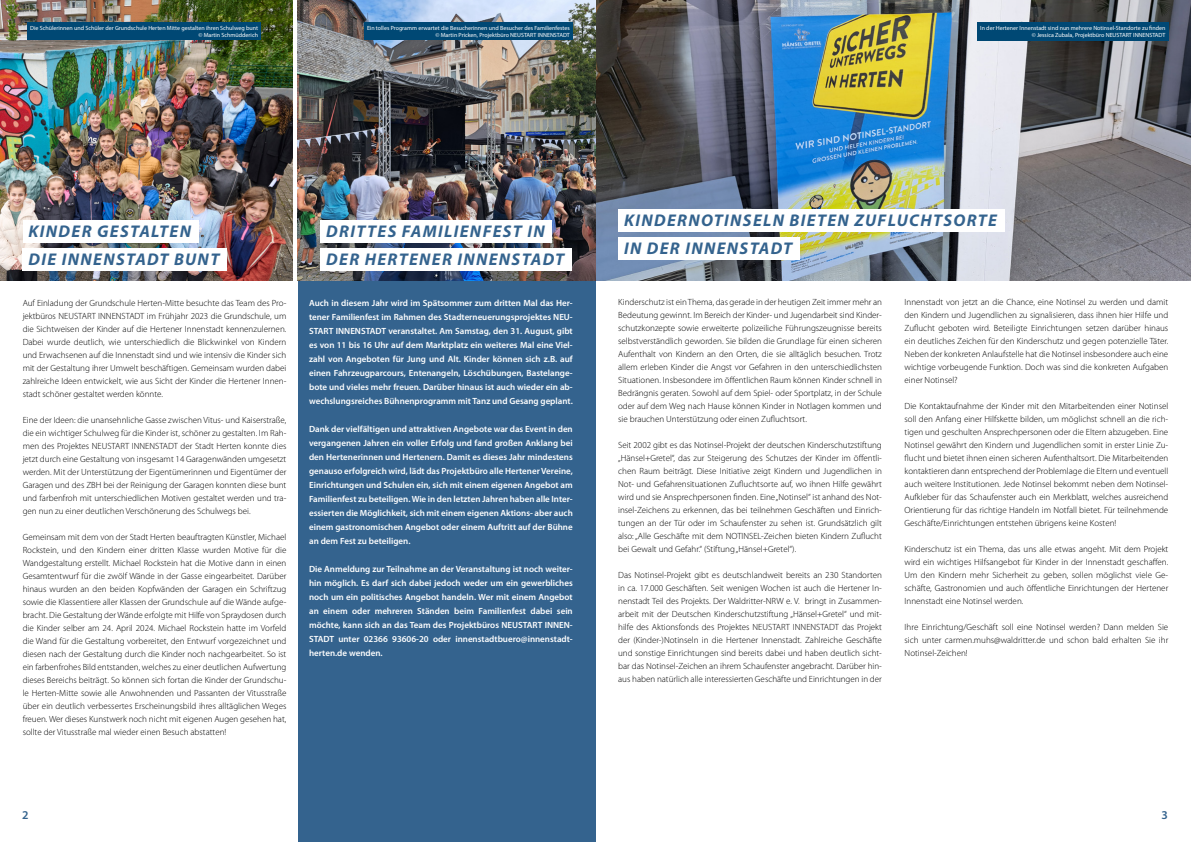
<style>
.page{position:relative;width:1191px;height:842px;background:#fff}
.page>*{position:absolute;margin:0;border:0;box-sizing:border-box;transform-origin:0 0}
.t1{font:italic 700 17px/28px "Myriad Pro";letter-spacing:.08em;color:#34638e}
.t2{font:600 12px "Myriad Pro";color:#34638e}
.t3{font:300 9px/13px "Myriad Pro";color:#000;text-align:justify}
.t4{font:600 9px/14px "Myriad Pro";color:#fff;text-align:justify}
.t5{font:6px/7.2px "Myriad Pro";color:#fff;text-align:right}
</style>
<div class="page">
<img style="left:595px;top:0;width:596px;height:281px">
<div style="left:298px;top:281px;width:297px;height:561px;background:#34638e"></div>
<img style="left:0;top:0;width:292px;height:281px">
<img style="left:298px;top:0;width:297px;height:281px">
<div style="left:320px;top:220px;width:232px;height:23px;background:#fff"></div>
<div style="left:320px;top:248px;width:251px;height:23px;background:#fff"></div>
<div style="left:618px;top:209px;width:386px;height:23px;background:#fff"></div>
<div style="left:618px;top:237px;width:181px;height:23px;background:#fff"></div>
<div style="left:27px;top:23px;width:234px;height:17px;background:#004874"></div>
<div style="left:364px;top:23px;width:209px;height:17px;background:#004874"></div>
<div style="left:977px;top:23px;width:191px;height:18px;background:#004874"></div>
<div style="left:23px;top:220px;width:175px;height:23px;background:#fff"></div>
<div style="left:23px;top:248px;width:204px;height:23px;background:#fff"></div>
<p class="t5" style="left:30px;top:24px;width:229px">Die Schülerinnen und Schüler der Grundschule Herten Mitte gestalten ihren Schulweg bunt © Martin Schmüdderich</p>
<p class="t5" style="left:367px;top:24px;width:204px">Ein tolles Programm erwartet die Besucherinnen und Besucher des Familienfestes © Martin Pricken, Projektbüro NEUSTART INNENSTADT</p>
<p class="t5" style="left:980px;top:24px;width:187px">In der Hertener Innenstadt sind nun mehrere Notinsel-Standorte zu finden © Jessica Zubala, Projektbüro NEUSTART INNENSTADT</p>
<h1 class="t1" style="left:29px;top:217px;width:192px">KINDER GESTALTEN<br>DIE INNENSTADT BUNT</h1>
<p class="t3" style="left:23px;top:296px;width:265px">Auf Einladung der Grundschule Herten-Mitte besuchte das Team des Pro&shy;jektbüros NEUSTART INNENSTADT im Frühjahr 2023 die Grundschule, um die Sichtweisen der Kinder auf die Hertener Innenstadt kennenzulernen.<br>Dabei wurde deutlich, wie unterschiedlich die Blickwinkel von Kindern und Erwachsenen auf die Innenstadt sind und wie intensiv die Kinder sich mit der Gestaltung ihrer Umwelt beschäftigen. Gemeinsam wurden dabei zahlreiche Ideen entwickelt, wie aus Sicht der Kinder die Hertener Innen&shy;stadt schöner gestaltet werden könnte.</p>
<p class="t3" style="left:23px;top:413px;width:265px">Eine der Ideen: die unansehnliche Gasse zwischen Vitus- und Kaiserstraße, die ein wichtiger Schulweg für die Kinder ist, schöner zu gestalten. Im Rah&shy;men des Projektes NEUSTART INNENSTADT der Stadt Herten konnte dies jetzt durch eine Gestaltung von insgesamt 14 Garagenwänden umgesetzt werden. Mit der Unterstützung der Eigentümerinnen und Eigentümer der Garagen und des ZBH bei der Reinigung der Garagen konnten diese bunt und farbenfroh mit unterschiedlichen Motiven gestaltet werden und tra&shy;gen nun zu einer deutlichen Verschönerung des Schulwegs bei.</p>
<p class="t3" style="left:23px;top:530px;width:265px">Gemeinsam mit dem von der Stadt Herten beauftragten Künstler, Michael Rockstein, und den Kindern einer dritten Klasse wurden Motive für die Wandgestaltung erstellt. Michael Rockstein hat die Motive dann in einen Gesamtentwurf für die zwölf Wände in der Gasse eingearbeitet. Darüber hinaus wurden an den beiden Kopfwänden der Garagen ein Schriftzug sowie die Klassentiere aller Klassen der Grundschule auf die Wände aufge&shy;bracht. Die Gestaltung der Wände erfolgte mit Hilfe von Spraydosen durch die Kinder selber am 24. April 2024. Michael Rockstein hatte im Vorfeld die Wand für die Gestaltung vorbereitet, den Entwurf vorgezeichnet und diesen nach der Gestaltung durch die Kinder noch nachgearbeitet. So ist ein farbenfrohes Bild entstanden, welches zu einer deutlichen Aufwertung dieses Bereichs beiträgt. So können sich fortan die Kinder der Grundschu&shy;le Herten-Mitte sowie alle Anwohnenden und Passanten der Vitusstraße über ein deutlich verbessertes Erscheinungsbild ihres alltäglichen Weges freuen. Wer dieses Kunstwerk noch nicht mit eigenen Augen gesehen hat, sollte der Vitusstraße mal wieder einen Besuch abstatten!</p>
<h1 class="t1" style="left:326px;top:217px;width:239px">DRITTES FAMILIENFEST IN<br>DER HERTENER INNENSTADT</h1>
<h1 class="t1" style="left:624px;top:206px;width:374px">KINDERNOTINSELN BIETEN ZUFLUCHTSORTE<br>IN DER INNENSTADT</h1>
<p class="t4" style="left:309px;top:296px;width:265px">Auch in diesem Jahr wird im Spätsommer zum dritten Mal das Her&shy;tener Familienfest im Rahmen des Stadterneuerungsprojektes NEU-START INNENSTADT veranstaltet. Am Samstag, den 31. August, gibt es von 11 bis 16 Uhr auf dem Marktplatz ein weiteres Mal eine Viel&shy;zahl von Angeboten für Jung und Alt. Kinder können sich z.B. auf einen Fahrzeugparcours, Entenangeln, Löschübungen, Bastelange&shy;bote und vieles mehr freuen. Darüber hinaus ist auch wieder ein ab&shy;wechslungsreiches Bühnenprogramm mit Tanz und Gesang geplant.</p>
<p class="t4" style="left:309px;top:422px;width:265px">Dank der vielfältigen und attraktiven Angebote war das Event in den vergangenen Jahren ein voller Erfolg und fand großen Anklang bei den Hertenerinnen und Hertenern. Damit es dieses Jahr mindestens genauso erfolgreich wird, lädt das Projektbüro alle Hertener Vereine, Einrichtungen und Schulen ein, sich mit einem eigenen Angebot am Familienfest zu beteiligen. Wie in den letzten Jahren haben alle Inter&shy;essierten die Möglichkeit, sich mit einem eigenen Aktions- aber auch einem gastronomischen Angebot oder einem Auftritt auf der Bühne an dem Fest zu beteiligen.</p>
<p class="t4" style="left:309px;top:562px;width:265px">Die Anmeldung zur Teilnahme an der Veranstaltung ist noch weiter&shy;hin möglich. Es darf sich dabei jedoch weder um ein gewerbliches noch um ein politisches Angebot handeln. Wer mit einem Angebot an einem oder mehreren Ständen beim Familienfest dabei sein möchte, kann sich an das Team des Projektbüros NEUSTART INNEN-STADT unter 02366 93606-20 oder innenstadtbuero@innenstadt&shy;herten.de wenden.</p>
<p class="t3" style="left:904px;top:295px;width:265px">Innenstadt von jetzt an die Chance, eine Notinsel zu werden und damit den Kindern und Jugendlichen zu signalisieren, dass ihnen hier Hilfe und Zuflucht geboten wird. Beteiligte Einrichtungen setzen darüber hinaus ein deutliches Zeichen für den Kinderschutz und gegen potenzielle Täter.<br>Neben der konkreten Anlaufstelle hat die Notinsel insbesondere auch eine wichtige vorbeugende Funktion. Doch was sind die konkreten Aufgaben einer Notinsel?</p>
<p class="t3" style="left:904px;top:399px;width:265px">Die Kontaktaufnahme der Kinder mit den Mitarbeitenden einer Notinsel soll den Anfang einer Hilfskette bilden, um möglichst schnell an die rich&shy;tigen und geschulten Ansprechpersonen oder die Eltern abzugeben. Eine Notinsel gewährt den Kindern und Jugendlichen somit in erster Linie Zu&shy;flucht und bietet ihnen einen sicheren Aufenthaltsort. Die Mitarbeitenden kontaktieren dann entsprechend der Problemlage die Eltern und eventuell auch weitere Institutionen. Jede Notinsel bekommt neben dem Notinsel-Aufkleber für das Schaufenster auch ein Merkblatt, welches ausreichend Orientierung für das richtige Handeln im Notfall bietet. Für teilnehmende Geschäfte/Einrichtungen entstehen übrigens keine Kosten!</p>
<p class="t3" style="left:904px;top:542px;width:265px">Kinderschutz ist ein Thema, das uns alle etwas angeht. Mit dem Projekt wird ein wichtiges Hilfsangebot für Kinder in der Innenstadt geschaffen.<br>Um den Kindern mehr Sicherheit zu geben, sollen möglichst viele Ge&shy;schäfte, Gastronomien und auch öffentliche Einrichtungen der Hertener Innenstadt eine Notinsel werden.</p>
<p class="t3" style="left:904px;top:620px;width:265px">Ihre Einrichtung/Geschäft soll eine Notinsel werden? Dann melden Sie sich unter carmen.muhs@waldritter.de und schon bald erhalten Sie ihr Notinsel-Zeichen!</p>
<p class="t3" style="left:618px;top:295px;width:265px">Kinderschutz ist ein Thema, das gerade in der heutigen Zeit immer mehr an Bedeutung gewinnt. Im Bereich der Kinder- und Jugendarbeit sind Kinder&shy;schutzkonzepte sowie erweiterte polizeiliche Führungszeugnisse bereits selbstverständlich geworden. Sie bilden die Grundlage für einen sicheren Aufenthalt von Kindern an den Orten, die sie alltäglich besuchen. Trotz allem erleben Kinder die Angst vor Gefahren in den unterschiedlichsten Situationen. Insbesondere im öffentlichen Raum können Kinder schnell in Bedrängnis geraten. Sowohl auf dem Spiel- oder Sportplatz, in der Schule oder auf dem Weg nach Hause können Kinder in Notlagen kommen und sie brauchen Unterstützung oder einen Zufluchtsort.</p>
<p class="t3" style="left:618px;top:438px;width:265px">Seit 2002 gibt es das Notinsel-Projekt der deutschen Kinderschutzstiftung „Hänsel+Gretel“, das zur Steigerung des Schutzes der Kinder im öffentli&shy;chen Raum beiträgt. Diese Initiative zeigt Kindern und Jugendlichen in Not- und Gefahrensituationen Zufluchtsorte auf, wo ihnen Hilfe gewährt wird und sie Ansprechpersonen finden. Eine „Notinsel“ ist anhand des Not&shy;insel-Zeichens zu erkennen, das bei teilnehmen Geschäften und Einrich&shy;tungen an der Tür oder im Schaufenster zu sehen ist. Grundsätzlich gilt also: „Alle Geschäfte mit dem NOTINSEL-Zeichen bieten Kindern Zuflucht bei Gewalt und Gefahr.“ (Stiftung „Hänsel+Gretel“).</p>
<p class="t3" style="left:618px;top:568px;width:265px">Das Notinsel-Projekt gibt es deutschlandweit bereits an 230 Standorten in ca. 17.000 Geschäften. Seit wenigen Wochen ist auch die Hertener In&shy;nenstadt Teil des Projekts. Der Waldritter-NRW e. V. bringt in Zusammen&shy;arbeit mit der Deutschen Kinderschutzstiftung „Hänsel+Gretel“ und mit&shy;hilfe des Aktionsfonds des Projektes NEUSTART INNENSTADT das Projekt der (Kinder-)Notinseln in die Hertener Innenstadt. Zahlreiche Geschäfte und sonstige Einrichtungen sind bereits dabei und haben deutlich sicht&shy;bar das Notinsel-Zeichen an ihrem Schaufenster angebracht. Darüber hin&shy;aus haben natürlich alle interessierten Geschäfte und Einrichtungen in der</p>
<h2 class="t2" style="left:22px;top:808px;width:8px">2</h2>
<h2 class="t2" style="left:1161px;top:808px;width:8px">3</h2>
</div>
